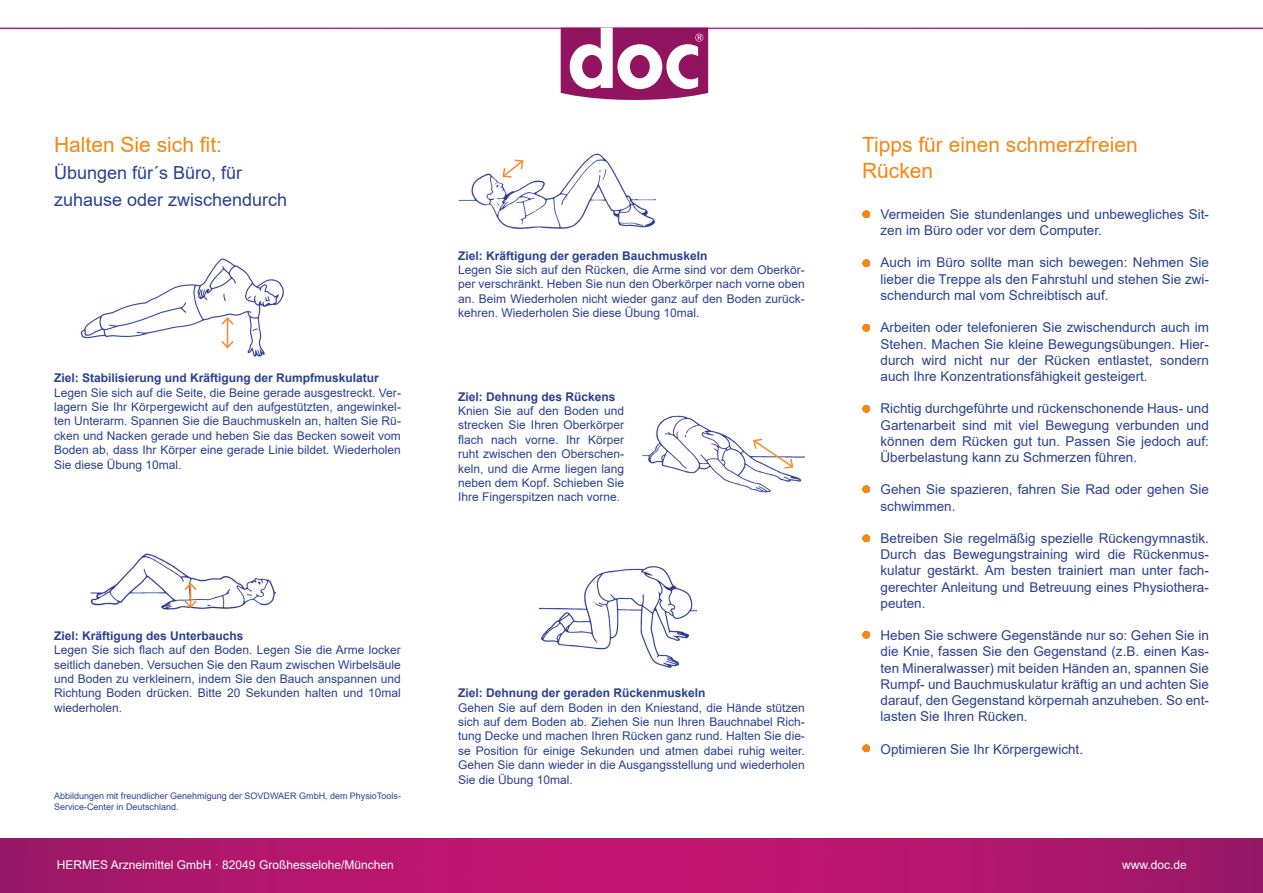
<style>
.page{position:relative;width:1263px;height:893px;background:#fff}
.page>*{position:absolute;margin:0;border:0;box-sizing:border-box;transform-origin:0 0}
.t1{font:21px "Arial";color:#f68713}
.t2{font:18px "Arial";color:#2b4091}
.t3{font:13.5px/16.2px "Arial";color:#2b4091;text-align:justify}
.t4{font:12px/14.4px "Arial";color:#2b4091;text-align:justify}
.t5{font:700 12px "Arial";color:#2b4091}
.t6{font:12px "Arial";color:#fff}
.t7{font:9px/10.8px "Arial";color:#2b4091}
</style>
<div class="page">
<svg style="left:0;top:839px;width:1263px;height:54px;background:#b2166b"></svg>
<svg style="left:561px;top:28px;width:147px;height:72px"></svg>
<svg style="left:862px;top:210px;width:8px;height:9px"></svg>
<svg style="left:862px;top:259px;width:8px;height:8px"></svg>
<svg style="left:862px;top:324px;width:8px;height:8px"></svg>
<svg style="left:862px;top:405px;width:8px;height:8px"></svg>
<svg style="left:862px;top:485px;width:8px;height:8px"></svg>
<svg style="left:862px;top:534px;width:8px;height:9px"></svg>
<svg style="left:862px;top:631px;width:8px;height:8px"></svg>
<svg style="left:862px;top:744px;width:8px;height:9px"></svg>
<img style="left:642px;top:415px;width:163px;height:78px">
<img style="left:91px;top:553px;width:184px;height:57px">
<img style="left:80px;top:258px;width:204px;height:99px">
<img style="left:458px;top:153px;width:197px;height:76px">
<img style="left:539px;top:566px;width:157px;height:102px">
<svg style="left:220px;top:316px;width:15px;height:34px"></svg>
<svg style="left:183px;top:581px;width:15px;height:28px"></svg>
<svg style="left:752px;top:438px;width:43px;height:32px"></svg>
<svg style="left:501px;top:159px;width:24px;height:20px"></svg>
<p class="t1" style="left:54px;top:130px;width:170px">Halten Sie sich fit:</p>
<p class="t2" style="left:54px;top:161px;width:190px">Übungen für´s Büro, für</p>
<p class="t2" style="left:54px;top:188px;width:235px">zuhause oder zwischendurch</p>
<p class="t5" style="left:54px;top:369px;width:326px">Ziel: Stabilisierung und Kräftigung der Rumpfmuskulatur</p>
<p class="t4" style="left:54px;top:385px;width:348px">Legen Sie sich auf die Seite, die Beine gerade ausgestreckt. Ver&shy;lagern Sie Ihr Körpergewicht auf den aufgestützten, angewinkel&shy;ten Unterarm. Spannen Sie die Bauchmuskeln an, halten Sie Rü&shy;cken und Nacken gerade und heben Sie das Becken soweit vom Boden ab, dass Ihr Körper eine gerade Linie bildet. Wiederholen Sie diese Übung 10mal.</p>
<p class="t5" style="left:54px;top:627px;width:191px">Ziel: Kräftigung des Unterbauchs</p>
<p class="t4" style="left:54px;top:643px;width:348px">Legen Sie sich flach auf den Boden. Legen Sie die Arme locker seitlich daneben. Versuchen Sie den Raum zwischen Wirbelsäule und Boden zu verkleinern, indem Sie den Bauch anspannen und Richtung Boden drücken. Bitte 20 Sekunden halten und 10mal wiederholen.</p>
<p class="t7" style="left:54px;top:791px;width:348px">Abbildungen mit freundlicher Genehmigung der SOVDWAER GmbH, dem PhysioTools-<br>Service-Center in Deutschland.</p>
<p class="t5" style="left:458px;top:247px;width:251px">Ziel: Kräftigung der geraden Bauchmuskeln</p>
<p class="t4" style="left:458px;top:262px;width:348px">Legen Sie sich auf den Rücken, die Arme sind vor dem Oberkör&shy;per verschränkt. Heben Sie nun den Oberkörper nach vorne oben an. Beim Wiederholen nicht wieder ganz auf den Boden zurück&shy;kehren. Wiederholen Sie diese Übung 10mal.</p>
<p class="t5" style="left:458px;top:388px;width:159px">Ziel: Dehnung des Rückens</p>
<p class="t4" style="left:458px;top:404px;width:168px">Knien Sie auf den Boden und strecken Sie Ihren Oberkörper flach nach vorne. Ihr Körper ruht zwischen den Oberschen&shy;keln, und die Arme liegen lang neben dem Kopf. Schieben Sie Ihre Fingerspitzen nach vorne.</p>
<p class="t5" style="left:458px;top:685px;width:249px">Ziel: Dehnung der geraden Rückenmuskeln</p>
<p class="t4" style="left:458px;top:700px;width:348px">Gehen Sie auf dem Boden in den Kniestand, die Hände stützen sich auf dem Boden ab. Ziehen Sie nun Ihren Bauchnabel Rich&shy;tung Decke und machen Ihren Rücken ganz rund. Halten Sie die&shy;se Position für einige Sekunden und atmen dabei ruhig weiter.<br>Gehen Sie dann wieder in die Ausgangsstellung und wiederholen Sie die Übung 10mal.</p>
<p class="t1" style="left:862px;top:130px;width:277px">Tipps für einen schmerzfreien</p>
<p class="t1" style="left:862px;top:156px;width:73px">Rücken</p>
<p class="t3" style="left:880px;top:206px;width:330px">Vermeiden Sie stundenlanges und unbewegliches Sit&shy;zen im Büro oder vor dem Computer.</p>
<p class="t3" style="left:880px;top:255px;width:330px">Auch im Büro sollte man sich bewegen: Nehmen Sie lieber die Treppe als den Fahrstuhl und stehen Sie zwi&shy;schendurch mal vom Schreibtisch auf.</p>
<p class="t3" style="left:880px;top:319px;width:330px">Arbeiten oder telefonieren Sie zwischendurch auch im Stehen. Machen Sie kleine Bewegungsübungen. Hier&shy;durch wird nicht nur der Rücken entlastet, sondern auch Ihre Konzentrationsfähigkeit gesteigert.</p>
<p class="t3" style="left:880px;top:400px;width:330px">Richtig durchgeführte und rückenschonende Haus- und Gartenarbeit sind mit viel Bewegung verbunden und können dem Rücken gut tun. Passen Sie jedoch auf:<br>Überbelastung kann zu Schmerzen führen.</p>
<p class="t3" style="left:880px;top:481px;width:330px">Gehen Sie spazieren, fahren Sie Rad oder gehen Sie schwimmen.</p>
<p class="t3" style="left:880px;top:530px;width:330px">Betreiben Sie regelmäßig spezielle Rückengymnastik.<br>Durch das Bewegungstraining wird die Rückenmus&shy;kulatur gestärkt. Am besten trainiert man unter fach&shy;gerechter Anleitung und Betreuung eines Physiothera&shy;peuten.</p>
<p class="t3" style="left:880px;top:627px;width:330px">Heben Sie schwere Gegenstände nur so: Gehen Sie in die Knie, fassen Sie den Gegenstand (z.B. einen Kas&shy;ten Mineralwasser) mit beiden Händen an, spannen Sie Rumpf- und Bauchmuskulatur kräftig an und achten Sie darauf, den Gegenstand körpernah anzuheben. So ent&shy;lasten Sie Ihren Rücken.</p>
<p class="t3" style="left:880px;top:741px;width:204px">Optimieren Sie Ihr Körpergewicht.</p>
<p class="t6" style="left:57px;top:856px;width:338px">HERMES Arzneimittel GmbH · 82049 Großhesselohe/München</p>
<p class="t6" style="left:1122px;top:856px;width:66px">www.doc.de</p>
</div>
